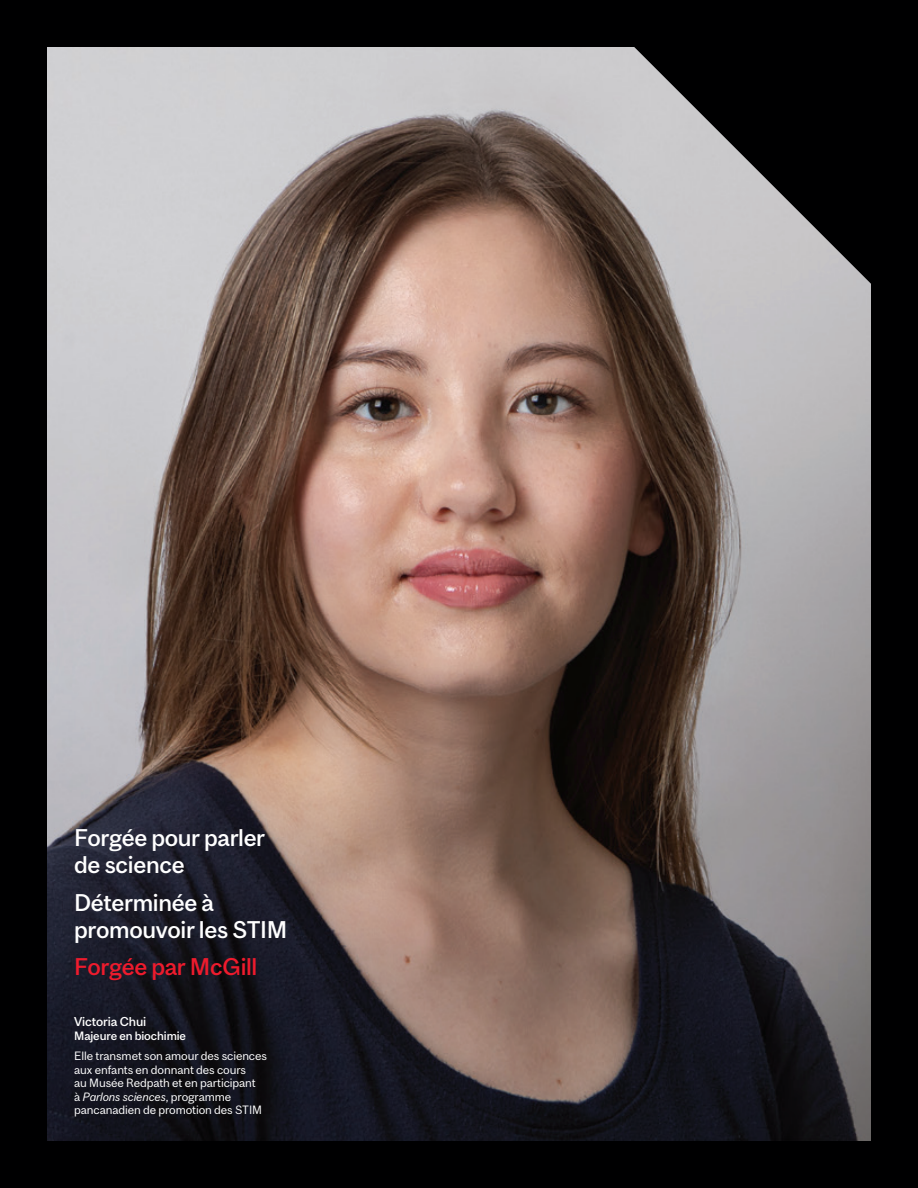
<style>
.page{position:relative;width:918px;height:1188px;background:#000001}
.page>*{position:absolute;margin:0;border:0;box-sizing:border-box;transform-origin:0 0}
.t1{font:500 22.5px/27px "Mc Gill Sans";letter-spacing:-.015em;color:#fff}
.t2{font:500 22.5px "Mc Gill Sans";letter-spacing:-.015em;color:#ee1b2d}
.t3{font:500 12px "Mc Gill Sans";letter-spacing:-.01em;color:#fff}
.t4{font:11.25px/13.5px "Mc Gill Sans";letter-spacing:-.01em;color:#fff}
.t5{font:500 11.25px "Mc Gill Sans";letter-spacing:-.01em;color:#fff}
.s1{font-style:italic}
</style>
<div class="page">
<img style="left:47px;top:47px;width:824px;height:1094px">
<svg style="left:587px;top:47px;width:284px;height:284px"></svg>
<h1 class="t1" style="left:74px;top:824px;width:192px">Forgée pour parler de science</h1>
<h1 class="t1" style="left:74px;top:889px;width:215px">Déterminée à promouvoir les STIM</h1>
<h1 class="t2" style="left:74px;top:953px;width:185px">Forgée par McGill</h1>
<p class="t3" style="left:74px;top:1014px;width:74px">Victoria Chui</p>
<p class="t5" style="left:74px;top:1029px;width:113px">Majeure en biochimie</p>
<p class="t4" style="left:74px;top:1049px;width:194px">Elle transmet son amour des sciences aux enfants en donnant des cours<br>au Musée Redpath et en participant<br>à <span class="s1">Parlons sciences</span>, programme pancanadien de promotion des STIM</p>
</div>
